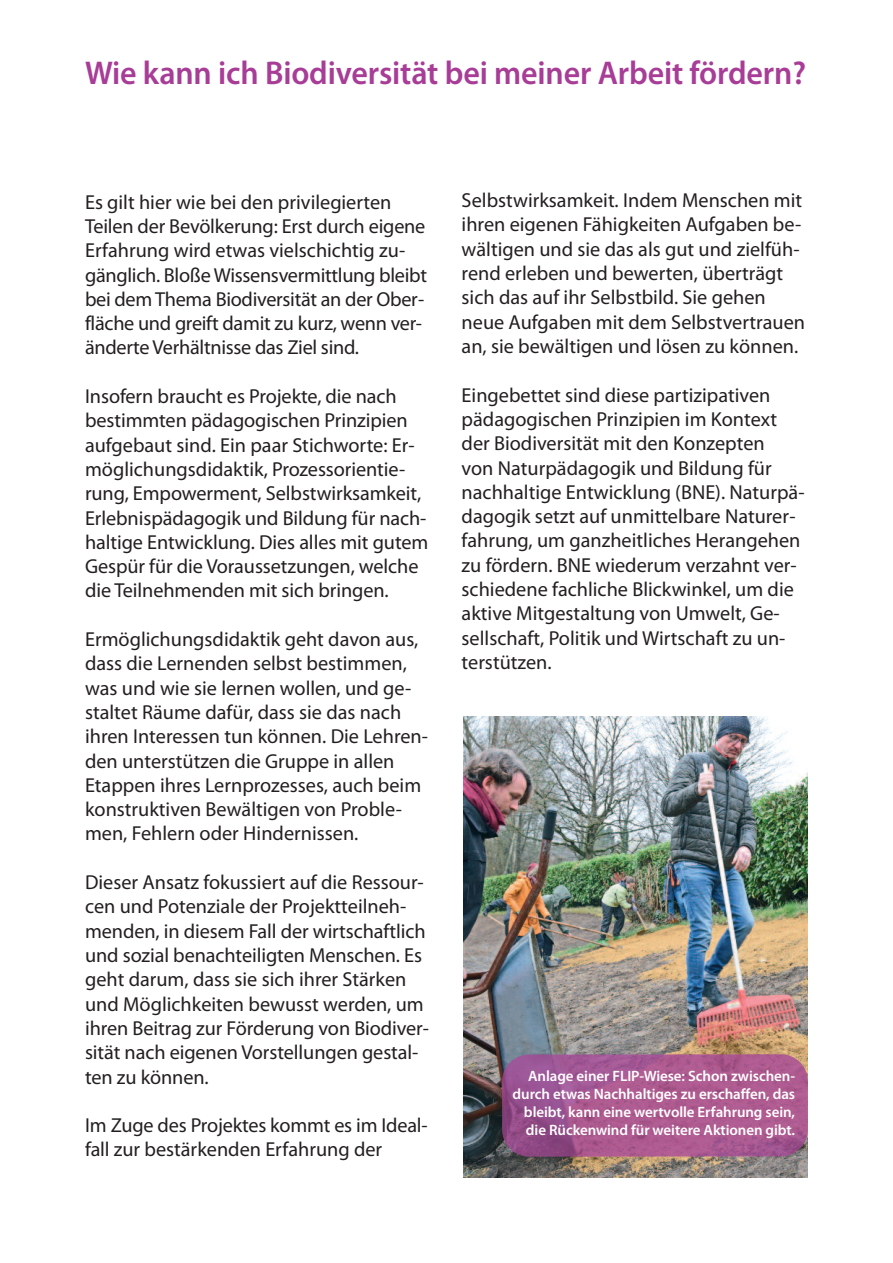
<style>
.page{position:relative;width:893px;height:1263px;background:#fff}
.page>*{position:absolute;margin:0;border:0;box-sizing:border-box;transform-origin:0 0}
.t1{font:600 33px "Myriad Pro";letter-spacing:-.005em;color:#a73d96}
.t2{font:20.25px/24.3px "Myriad Pro";color:#231f20}
.t3{font:600 15px/18px "Myriad Pro";letter-spacing:-.005em;color:#fff;text-align:right}
</style>
<div class="page">
<img style="left:463px;top:716px;width:345px;height:462px">
<img style="left:502px;top:1054px;width:306px;height:103px">
<h1 class="t1" style="left:85px;top:61px;width:722px">Wie kann ich Biodiversität bei meiner Arbeit fördern?</h1>
<p class="t2" style="left:85px;top:191px;width:344px">Es gilt hier wie bei den privilegierten Teilen der Bevölkerung: Erst durch eigene Erfahrung wird etwas vielschichtig zu&shy;gänglich. Bloße Wissensvermittlung bleibt bei dem Thema Biodiversität an der Ober&shy;fläche und greift damit zu kurz, wenn ver&shy;änderte Verhältnisse das Ziel sind.</p>
<p class="t2" style="left:85px;top:386px;width:345px">Insofern braucht es Projekte, die nach bestimmten pädagogischen Prinzipien aufgebaut sind. Ein paar Stichworte: Er&shy;möglichungsdidaktik, Prozessorientie&shy;rung, Empowerment, Selbstwirksamkeit, Erlebnispädagogik und Bildung für nach&shy;haltige Entwicklung. Dies alles mit gutem Gespür für die Voraussetzungen, welche die Teilnehmenden mit sich bringen.</p>
<p class="t2" style="left:85px;top:629px;width:344px">Ermöglichungsdidaktik geht davon aus, dass die Lernenden selbst bestimmen, was und wie sie lernen wollen, und ge&shy;staltet Räume dafür, dass sie das nach ihren Interessen tun können. Die Lehren&shy;den unterstützen die Gruppe in allen Etappen ihres Lernprozesses, auch beim konstruktiven Bewältigen von Proble&shy;men, Fehlern oder Hindernissen.</p>
<p class="t2" style="left:85px;top:872px;width:345px">Dieser Ansatz fokussiert auf die Ressour&shy;cen und Potenziale der Projektteilneh&shy;menden, in diesem Fall der wirtschaftlich und sozial benachteiligten Menschen. Es geht darum, dass sie sich ihrer Stärken und Möglichkeiten bewusst werden, um ihren Beitrag zur Förderung von Biodiver&shy;sität nach eigenen Vorstellungen gestal&shy;ten zu können.</p>
<p class="t2" style="left:85px;top:1115px;width:344px">Im Zuge des Projektes kommt es im Ideal&shy;fall zur bestärkenden Erfahrung der</p>
<p class="t2" style="left:462px;top:190px;width:345px">Selbstwirksamkeit. Indem Menschen mit ihren eigenen Fähigkeiten Aufgaben be&shy;wältigen und sie das als gut und zielfüh&shy;rend erleben und bewerten, überträgt sich das auf ihr Selbstbild. Sie gehen neue Aufgaben mit dem Selbstvertrauen an, sie bewältigen und lösen zu können.</p>
<p class="t2" style="left:462px;top:384px;width:344px">Eingebettet sind diese partizipativen pädagogischen Prinzipien im Kontext der Biodiversität mit den Konzepten<br>von Naturpädagogik und Bildung für nachhaltige Entwicklung (BNE). Naturpä&shy;dagogik setzt auf unmittelbare Naturer&shy;fahrung, um ganzheitliches Herangehen zu fördern. BNE wiederum verzahnt ver&shy;schiedene fachliche Blickwinkel, um die aktive Mitgestaltung von Umwelt, Ge&shy;sellschaft, Politik und Wirtschaft zu un&shy;terstützen.</p>
<p class="t3" style="left:513px;top:1068px;width:284px">Anlage einer FLIP-Wiese: Schon zwischen&shy;durch etwas Nachhaltiges zu erschaffen, das bleibt, kann eine wertvolle Erfahrung sein, die Rückenwind für weitere Aktionen gibt.</p>
</div>
